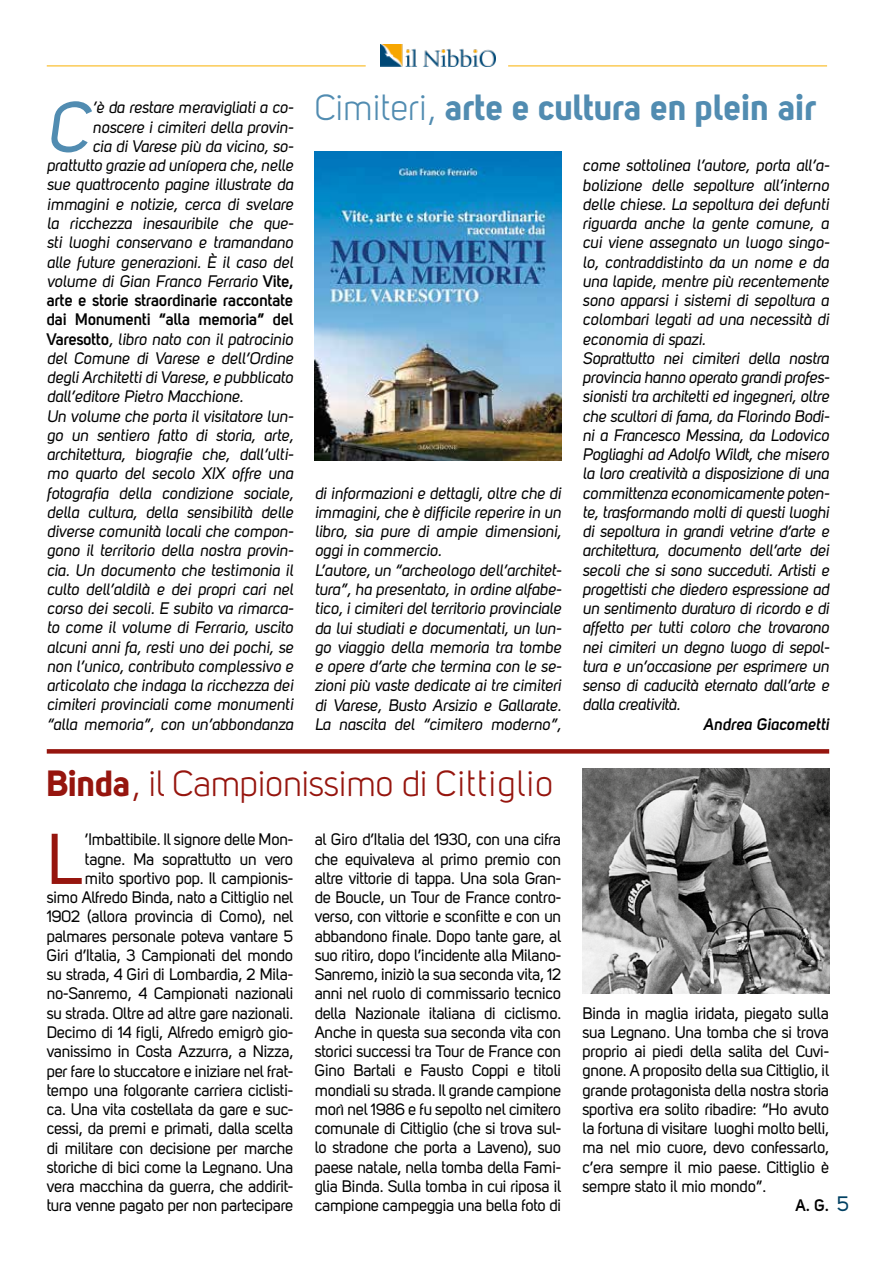
<style>
.page{position:relative;width:893px;height:1263px;background:#fff}
.page>*{position:absolute;margin:0;border:0;box-sizing:border-box;transform-origin:0 0}
.t1{font:70.95px "Uni Sans Regular Italic";color:#518cb1}
.t2{font:70.95px "Uni Sans Regular";color:#96150e}
.t3{font:36px "Uni Sans Book";letter-spacing:-.01em;color:#96150e}
.t4{font:36px "Uni Sans Bold";color:#518cb1}
.t5{font:21px "Uni Sans Regular";color:#004062}
.t6{font:16.5px/19.2px "Uni Sans Regular Italic";letter-spacing:-.01em;color:#000}
.t7{font:16.5px/19.2px "Uni Sans Regular";letter-spacing:-.02em;color:#000;text-align:justify}
.t8{font:700 16.5px/19.2px "Uni Sans Semi";letter-spacing:-.01em;color:#000}
.t9{font:16.5px "Uni Sans Semi Bold Italic";color:#000}
.s1{font-family:"Uni Sans Semi";font-weight:700}
.s2{font-family:"Uni Sans Book"}
.s3{font-family:"Uni Sans Bold"}
</style>
<div class="page">
<img style="left:380px;top:44px;width:116px;height:22px">
<hr style="left:47px;top:66px;width:319px;height:1px;background:#f9b000">
<hr style="left:508px;top:66px;width:319px;height:1px;background:#f9b000">
<div style="left:47px;top:749px;width:782px;height:5px;background:#96150e"></div>
<img style="left:315px;top:152px;width:246px;height:308px">
<img style="left:583px;top:768px;width:246px;height:226px">
<h1 class="t1" style="left:47px;top:86px;width:42px">C</h1>
<p class="t6" style="left:47px;top:98px;width:248px;text-align:right">’è da restare meravigliati a co&shy;noscere i cimiteri della provin-<br>cia di Varese più da vicino, so&shy;prattutto grazie ad uníopera che, nelle sue quattrocento pagine illustrate da immagini e notizie, cerca di svelare la ricchezza inesauribile che que&shy;sti luoghi conservano e tramandano alle future generazioni. È il caso del volume di Gian Franco Ferrario <span class="s1">Vite,</span></p>
<p class="t8" style="left:47px;top:290px;width:248px">arte e storie straordinarie raccontate dai Monumenti “alla memoria” del</p>
<p class="t6" style="left:47px;top:329px;width:248px"><span class="s1">Varesotto</span>, libro nato con il patrocinio del Comune di Varese e dell’Ordine degli Architetti di Varese, e pubblicato dall’editore Pietro Macchione.<br>Un volume che porta il visitatore lun&shy;go un sentiero fatto di storia, arte, architettura, biografie che, dall’ulti&shy;mo quarto del secolo XIX offre una fotografia della condizione sociale, della cultura, della sensibilità delle diverse comunità locali che compon&shy;gono il territorio della nostra provin&shy;cia. Un documento che testimonia il culto dell’aldilà e dei propri cari nel corso dei secoli. E subito va rimarca&shy;to come il volume di Ferrario, uscito alcuni anni fa, resti uno dei pochi, se non l’unico, contributo complessivo e articolato che indaga la ricchezza dei cimiteri provinciali come monumenti “alla memoria”, con un’abbondanza</p>
<h2 class="t4" style="left:315px;top:85px;width:504px"><span class="s2">Cimiteri,</span> arte e cultura en plein air</h2>
<p class="t6" style="left:315px;top:483px;width:248px">di informazioni e dettagli, oltre che di immagini, che è difficile reperire in un libro, sia pure di ampie dimensioni, oggi in commercio.<br>L’autore, un “archeologo dell’architet&shy;tura”, ha presentato, in ordine alfabe&shy;tico, i cimiteri del territorio provinciale da lui studiati e documentati, un lun&shy;go viaggio della memoria tra tombe e opere d’arte che termina con le se&shy;zioni più vaste dedicate ai tre cimiteri di Varese, Busto Arsizio e Gallarate.<br>La nascita del “cimitero moderno”,</p>
<p class="t6" style="left:583px;top:156px;width:248px">come sottolinea l’autore, porta all’a&shy;bolizione delle sepolture all’interno delle chiese. La sepoltura dei defunti riguarda anche la gente comune, a cui viene assegnato un luogo singo&shy;lo, contraddistinto da un nome e da una lapide, mentre più recentemente sono apparsi i sistemi di sepoltura a colombari legati ad una necessità di economia di spazi.<br>Soprattutto nei cimiteri della nostra provincia hanno operato grandi profes&shy;sionisti tra architetti ed ingegneri, oltre che scultori di fama, da Florindo Bodi&shy;ni a Francesco Messina, da Lodovico Pogliaghi ad Adolfo Wildt, che misero la loro creatività a disposizione di una committenza economicamente poten&shy;te, trasformando molti di questi luoghi di sepoltura in grandi vetrine d’arte e architettura, documento dell’arte dei secoli che si sono succeduti. Artisti e progettisti che diedero espressione ad un sentimento duraturo di ricordo e di affetto per tutti coloro che trovarono nei cimiteri un degno luogo di sepol&shy;tura e un’occasione per esprimere un senso di caducità eternato dall’arte e dalla creatività.</p>
<p class="t9" style="left:703px;top:714px;width:128px">Andrea Giacometti</p>
<h2 class="t3" style="left:47px;top:762px;width:508px"><span class="s3">Binda</span>, il Campionissimo di Cittiglio</h2>
<p class="t7" style="left:47px;top:830px;width:248px;text-align:right">’Imbattibile. Il signore delle Mon&shy;tagne. Ma soprattutto un vero<br>mito sportivo pop. Il campionis-<br>simo Alfredo Binda, nato a Cittiglio nel 1902 (allora provincia di Como), nel palmares personale poteva vantare 5<br>Giri d’Italia, 3 Campionati del mondo su strada, 4 Giri di Lombardia, 2 Mila&shy;no-Sanremo, 4 Campionati nazionali su strada. Oltre ad altre gare nazionali.<br>Decimo di 14 figli, Alfredo emigrò gio&shy;vanissimo in Costa Azzurra, a Nizza, per fare lo stuccatore e iniziare nel frat&shy;tempo una folgorante carriera ciclisti&shy;ca. Una vita costellata da gare e suc&shy;cessi, da premi e primati, dalla scelta di militare con decisione per marche storiche di bici come la Legnano. Una vera macchina da guerra, che addirit&shy;tura venne pagato per non partecipare</p>
<p class="t7" style="left:315px;top:830px;width:248px">al Giro d’Italia del 1930, con una cifra che equivaleva al primo premio con altre vittorie di tappa. Una sola Gran&shy;de Boucle, un Tour de France contro&shy;verso, con vittorie e sconfitte e con un abbandono finale. Dopo tante gare, al suo ritiro, dopo l’incidente alla Milano-Sanremo, iniziò la sua seconda vita, 12 anni nel ruolo di commissario tecnico della Nazionale italiana di ciclismo.<br>Anche in questa sua seconda vita con storici successi tra Tour de France con Gino Bartali e Fausto Coppi e titoli mondiali su strada. Il grande campione morì nel 1986 e fu sepolto nel cimitero comunale di Cittiglio (che si trova sul&shy;lo stradone che porta a Laveno), suo paese natale, nella tomba della Fami&shy;glia Binda. Sulla tomba in cui riposa il campione campeggia una bella foto di</p>
<h1 class="t2" style="left:47px;top:818px;width:37px">L</h1>
<p class="t7" style="left:583px;top:1003px;width:248px">Binda in maglia iridata, piegato sulla sua Legnano. Una tomba che si trova proprio ai piedi della salita del Cuvi&shy;gnone. A proposito della sua Cittiglio, il grande protagonista della nostra storia sportiva era solito ribadire: “Ho avuto la fortuna di visitare luoghi molto belli, ma nel mio cuore, devo confessarlo, c’era sempre il mio paese. Cittiglio è sempre stato il mio mondo”.</p>
<p class="t8" style="left:796px;top:1195px;width:35px">A. G.</p>
<p class="t5" style="left:837px;top:1191px;width:14px">5</p>
</div>
